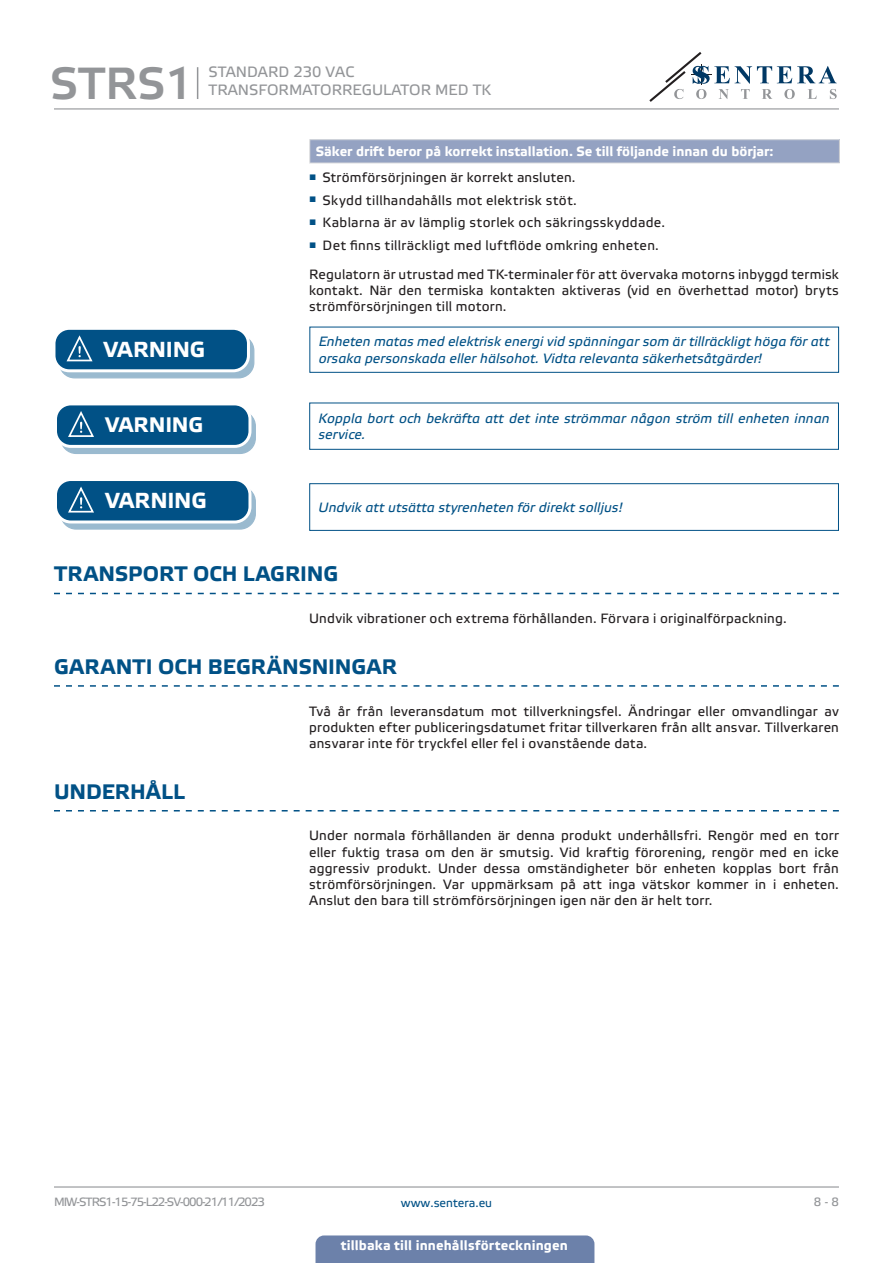
<style>
.page{position:relative;width:893px;height:1263px;background:#fff}
.page>*{position:absolute;margin:0;border:0;box-sizing:border-box;transform-origin:0 0}
.t1{font:45px "Etelka Medium Pro";color:#939598}
.t2{font:700 21.75px "Etelka Text Pro";letter-spacing:-.01em;color:#fff}
.t3{font:700 21px "Etelka Text Pro";letter-spacing:.005em;color:#015186}
.t4{font:700 21px "Etelka Text Pro";letter-spacing:-.01em;color:#fff}
.t5{font:15px "Etelka Text Pro";color:#939598}
.body{font:13.5px/16.2px "Etelka Text Pro";letter-spacing:.02em;color:#231f20;text-align:justify}
.Attention_text{font:italic 13.5px/16.2px "Etelka Text Pro";letter-spacing:.01em;color:#015186}
.Table_main_heading{font:700 13.5px "Etelka Text Pro";color:#fff}
.t6{font:12px "Etelka Text Pro";letter-spacing:-.08em;color:#939598}
.t7{font:12px "Etelka Text Pro";color:#015186}
</style>
<div class="page">
<hr style="left:54px;top:108px;width:785px;height:1px;background:#939598">
<hr style="left:54px;top:1186px;width:785px;height:1px;background:#939598">
<svg style="left:649px;top:52px;width:188px;height:50px"></svg>
<div style="left:315px;top:1235px;width:279px;height:28px;background:#6c81aa"></div>
<hr style="left:197px;top:67px;width:1px;height:32px;background:#939598">
<div style="left:310px;top:140px;width:529px;height:23px;background:#94a2c2"></div>
<svg style="left:309px;top:140px;width:1px;height:23px"></svg>
<hr style="left:309px;top:139px;width:531px;height:1px;background:#dcdddf">
<hr style="left:309px;top:163px;width:531px;height:1px;background:#dcdddf">
<svg style="left:839px;top:140px;width:1px;height:23px"></svg>
<svg style="left:59px;top:335px;width:195px;height:43px"></svg>
<div style="left:59px;top:335px;width:195px;height:43px;border:1px solid #015186;border-radius:15px"></div>
<div style="left:54px;top:328px;width:194px;height:43px;background:#015186;border-radius:15px"></div>
<div style="left:52px;top:327px;width:198px;height:45px;border:3px solid #fff;border-radius:15px"></div>
<svg style="left:65px;top:335px;width:40px;height:44px"></svg>
<div style="left:309px;top:327px;width:530px;height:46px;border:1px solid #015186"></div>
<div style="left:61px;top:411px;width:194px;height:42px;background:#9abacf;border-radius:15px"></div>
<div style="left:60px;top:410px;width:196px;height:44px;border:1px solid #015186;border-radius:15px"></div>
<div style="left:56px;top:404px;width:194px;height:42px;background:#015186;border-radius:15px"></div>
<div style="left:54px;top:402px;width:197px;height:46px;border:3px solid #fff;border-radius:15px"></div>
<svg style="left:67px;top:411px;width:39px;height:43px"></svg>
<div style="left:309px;top:403px;width:530px;height:47px;border:1px solid #015186"></div>
<svg style="left:54px;top:593px;width:785px;height:1px"></svg>
<svg style="left:54px;top:685px;width:785px;height:2px"></svg>
<svg style="left:54px;top:810px;width:785px;height:1px"></svg>
<svg style="left:61px;top:486px;width:194px;height:43px"></svg>
<div style="left:60px;top:486px;width:196px;height:44px;border:1px solid #015186;border-radius:15px"></div>
<div style="left:56px;top:479px;width:194px;height:43px;background:#015186;border-radius:15px"></div>
<div style="left:54px;top:478px;width:197px;height:45px;border:3px solid #fff;border-radius:15px"></div>
<svg style="left:67px;top:486px;width:39px;height:44px"></svg>
<div style="left:309px;top:483px;width:530px;height:48px;border:1px solid #015186"></div>
<h1 class="t1" style="left:50px;top:59px;width:145px">STRS1</h1>
<p class="t5" style="left:209px;top:64px;width:147px">STANDARD 230 VAC</p>
<p class="t5" style="left:209px;top:82px;width:284px">TRANSFORMATORREGULATOR MED TK</p>
<p class="Table_main_heading" style="left:316px;top:144px;width:459px">Säker drift beror på korrekt installation. Se till följande innan du börjar:</p>
<p class="body" style="left:309px;top:170px;width:268px"><sup>■</sup> Strömförsörjningen är korrekt ansluten.</p>
<p class="body" style="left:309px;top:193px;width:269px"><sup>■</sup> Skydd tillhandahålls mot elektrisk stöt.</p>
<p class="body" style="left:309px;top:215px;width:357px"><sup>■</sup> Kablarna är av lämplig storlek och säkringsskyddade.</p>
<p class="body" style="left:309px;top:238px;width:351px"><sup>■</sup> Det finns tillräckligt med luftflöde omkring enheten.</p>
<p class="body" style="left:309px;top:267px;width:531px">Regulatorn är utrustad med TK-terminaler för att övervaka motorns inbyggd termisk kontakt. När den termiska kontakten aktiveras (vid en överhettad motor) bryts strömförsörjningen till motorn.</p>
<p class="t2" style="left:104px;top:338px;width:103px">VARNING</p>
<p class="Attention_text" style="left:319px;top:334px;width:513px">Enheten matas med elektrisk energi vid spänningar som är tillräckligt höga för att orsaka personskada eller hälsohot. Vidta relevanta säkerhetsåtgärder!</p>
<p class="t4" style="left:105px;top:413px;width:100px">VARNING</p>
<p class="Attention_text" style="left:319px;top:411px;width:512px">Koppla bort och bekräfta att det inte strömmar någon ström till enheten innan service.</p>
<p class="t2" style="left:105px;top:489px;width:103px">VARNING</p>
<p class="Attention_text" style="left:319px;top:500px;width:306px">Undvik att utsätta styrenheten för direkt solljus!</p>
<p class="t3" style="left:54px;top:563px;width:286px">TRANSPORT OCH LAGRING</p>
<p class="body" style="left:309px;top:611px;width:479px">Undvik vibrationer och extrema förhållanden. Förvara i originalförpackning.</p>
<p class="t3" style="left:54px;top:655px;width:345px">GARANTI OCH BEGRÄNSNINGAR</p>
<p class="body" style="left:309px;top:704px;width:531px">Två år från leveransdatum mot tillverkningsfel. Ändringar eller omvandlingar av produkten efter publiceringsdatumet fritar tillverkaren från allt ansvar. Tillverkaren ansvarar inte för tryckfel eller fel i ovanstående data.</p>
<p class="t3" style="left:54px;top:780px;width:132px">UNDERHÅLL</p>
<p class="body" style="left:309px;top:828px;width:531px">Under normala förhållanden är denna produkt underhållsfri. Rengör med en torr eller fuktig trasa om den är smutsig. Vid kraftig förorening, rengör med en icke aggressiv produkt. Under dessa omständigheter bör enheten kopplas bort från strömförsörjningen. Var uppmärksam på att inga vätskor kommer in i enheten.<br>Anslut den bara till strömförsörjningen igen när den är helt torr.</p>
<p class="t6" style="left:54px;top:1195px;width:213px">MIW-STRS1-15-75-L22-SV-000 - 21 / 11 / 2023</p>
<p class="t7" style="left:401px;top:1196px;width:93px">www.sentera.eu</p>
<p class="t6" style="left:814px;top:1195px;width:27px">8 - 8</p>
<p class="Table_main_heading" style="left:341px;top:1238px;width:229px">tillbaka till innehållsförteckningen</p>
</div>
